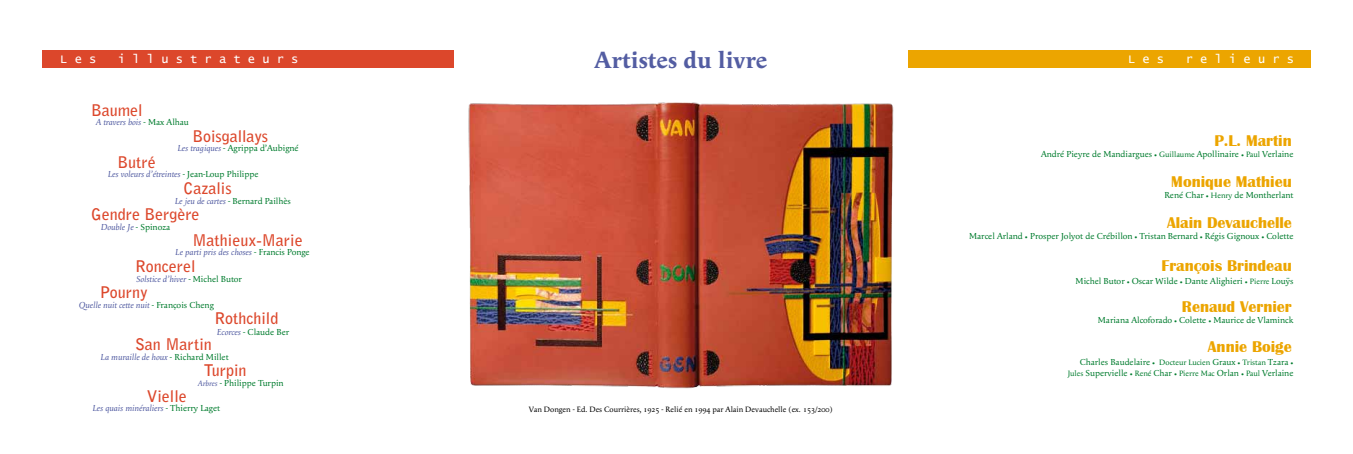
<style>
.page{position:relative;width:1353px;height:454px;background:#fff}
.page>*{position:absolute;margin:0;border:0;box-sizing:border-box;transform-origin:0 0}
.t1{font:700 24px "Apolline";color:#535da2}
.t2{font:700 16px "Bell Gothic Std";color:#dc472b}
.t3{font:700 16px "Britannic";color:#eca500}
.t4{font:12px "Lucida Console";letter-spacing:.6em;color:#fff}
.t5{font:9px/10.8px "Apolline";color:#007c2e;text-align:right}
.t6{font:italic 9px "Apolline";color:#535da2}
.t7{font:8px "Apolline";color:#000}
.s1{font-style:normal;color:#007c2e}
.s2{font-style:italic;color:#535da2}
.s3{color:#007c2e}
.s4{font-style:italic;font-size:8px;color:#535da2}
.s5{font-size:6px}
.s6{font-size:8px}
</style>
<div class="page">
<img style="left:468px;top:102px;width:426px;height:287px">
<div style="left:43px;top:51px;width:411px;height:17px;background:#dc472b"></div>
<div style="left:907px;top:51px;width:403px;height:17px;background:#eca500"></div>
<h3 class="t4" style="left:60px;top:54px;width:38px">Les</h3>
<h3 class="t4" style="left:118px;top:54px;width:182px">illustrateurs</h3>
<h1 class="t1" style="left:594px;top:46px;width:175px">Artistes du livre</h1>
<h3 class="t4" style="left:1127px;top:54px;width:38px">Les</h3>
<h3 class="t4" style="left:1185px;top:54px;width:110px">relieurs</h3>
<h2 class="t2" style="left:91px;top:100px;width:53px">Baumel</h2>
<p class="t6" style="left:96px;top:117px;width:95px">A travers bois <span class="s1">- Max Alhau</span></p>
<p class="t5" style="left:177px;top:143px;width:123px"><span class="s2">Les tragiques</span> - Agrippa d’Aubigné</p>
<p class="t6" style="left:108px;top:169px;width:152px">Les voleurs d’étreintes <span class="s1">- Jean-Loup Philippe</span></p>
<p class="t5" style="left:175px;top:195px;width:117px"><span class="s2">Le jeu de cartes</span> - Bernard Pailhès</p>
<p class="t6" style="left:101px;top:222px;width:71px">Double Je <span class="s1">- Spinoza</span></p>
<p class="t6" style="left:175px;top:247px;width:136px">Le parti pris des choses <span class="s1">- Francis Ponge</span></p>
<h2 class="t2" style="left:192px;top:126px;width:77px">Boisgallays</h2>
<h2 class="t2" style="left:117px;top:152px;width:40px">Butré</h2>
<h2 class="t2" style="left:183px;top:178px;width:49px">Cazalis</h2>
<h2 class="t2" style="left:91px;top:204px;width:110px">Gendre Bergère</h2>
<h2 class="t2" style="left:192px;top:230px;width:112px">Mathieux-Marie</h2>
<h2 class="t2" style="left:135px;top:256px;width:62px">Roncerel</h2>
<h2 class="t2" style="left:100px;top:282px;width:49px">Pourny</h2>
<h2 class="t2" style="left:214px;top:308px;width:65px">Rothchild</h2>
<h2 class="t2" style="left:135px;top:334px;width:78px">San Martin</h2>
<h2 class="t2" style="left:204px;top:360px;width:44px">Turpin</h2>
<h2 class="t2" style="left:147px;top:386px;width:42px">Vielle</h2>
<p class="t6" style="left:136px;top:273px;width:107px">Solstice d’hiver <span class="s3">-</span> <span class="s1">Michel Butor</span></p>
<p class="t6" style="left:79px;top:300px;width:136px">Quelle nuit cette nuit <span class="s1">- François Cheng</span></p>
<p class="t5" style="left:217px;top:326px;width:74px"><span class="s2">Ecorces</span> - Claude Ber</p>
<p class="t6" style="left:100px;top:351px;width:129px">La muraille de houx <span class="s1">- Richard Millet</span></p>
<p class="t5" style="left:198px;top:377px;width:87px"><span class="s4">Arbres</span> - Philippe Turpin</p>
<p class="t6" style="left:92px;top:403px;width:129px">Les quais minéraliers <span class="s1">- Thierry Laget</span></p>
<p class="t7" style="left:529px;top:404px;width:305px">Van Dongen - Ed. Des Courrières, 1925 - Relié en 1994 par Alain Devauchelle (ex. 153/200)</p>
<h2 class="t3" style="left:1214px;top:131px;width:79px">P.L. Martin</h2>
<h2 class="t3" style="left:1171px;top:172px;width:122px">Monique Mathieu</h2>
<h2 class="t3" style="left:1167px;top:213px;width:126px">Alain Devauchelle</h2>
<h2 class="t3" style="left:1161px;top:256px;width:132px">François Brindeau</h2>
<h2 class="t3" style="left:1181px;top:297px;width:111px">Renaud Vernier</h2>
<h2 class="t3" style="left:1207px;top:338px;width:85px">Annie Boige</h2>
<p class="t5" style="left:1040px;top:149px;width:254px">André Pieyre de Mandiargues <span class="s5">•</span> <span class="s6">Guillaume</span> Apollinaire <span class="s5">•</span> <span class="s6">Paul</span> Verlaine</p>
<p class="t5" style="left:1164px;top:190px;width:131px">René Char <span class="s5">•</span> <span class="s6">Henry</span> de Montherlant</p>
<p class="t5" style="left:968px;top:231px;width:326px">Marcel Arland <span class="s5">•</span> Prosper Jolyot de Crébillon <span class="s5">•</span> Tristan Bernard <span class="s5">•</span> Régis Gignoux <span class="s5">•</span> Colette</p>
<p class="t5" style="left:1075px;top:275px;width:219px">Michel Butor <span class="s5">•</span> Oscar Wilde <span class="s5">•</span> Dante Alighieri <span class="s5">•</span> <span class="s6">Pierre</span> Louÿs</p>
<p class="t5" style="left:1097px;top:314px;width:197px">Mariana Alcoforado <span class="s5">•</span> Colette <span class="s5">•</span> Maurice de Vlaminck</p>
<p class="t5" style="left:1067px;top:357px;width:227px">Charles Baudelaire <span class="s5">•</span> <span class="s6">Docteur Lucien</span> Graux <span class="s5">•</span> <span class="s6">Tristan</span> Tzara <span class="s5">•<br></span><span class="s6">Jules</span> Supervielle <span class="s5">•</span> <span class="s6">René</span> Char <span class="s5">•</span> <span class="s6">Pierre Mac</span> Orlan <span class="s5">•</span> <span class="s6">Paul</span> Verlaine</p>
</div>
